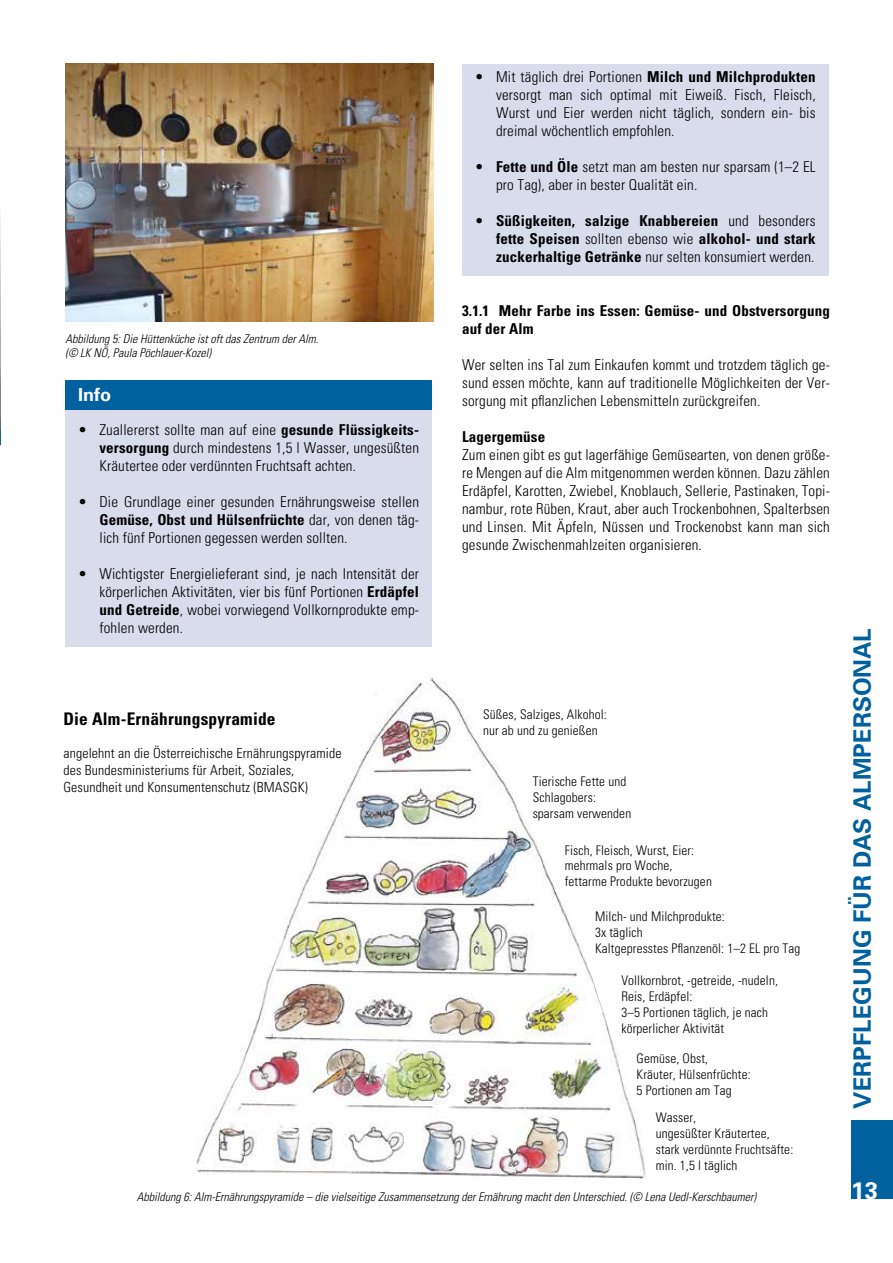
<style>
.page{position:relative;width:893px;height:1263px;background:#fff}
.page>*{position:absolute;margin:0;border:0;box-sizing:border-box;transform-origin:0 0}
.t1{font:700 24px "Univers";color:#00619e}
.t2{font:700 24px "Univers";color:#fff}
.t3{font:700 18px "Univers";color:#fff}
.t4{font:700 condensed 17.4px "Univers";letter-spacing:.01em;color:#000}
.t5{font:300 condensed 15px/18px "Univers";letter-spacing:.01em;color:#000;text-align:justify}
.t6{font:700 condensed 15px/18px "Univers";letter-spacing:.01em;color:#000;text-align:justify}
.t7{font:300 condensed 13.95px/16.6px "Univers";letter-spacing:.01em;color:#000}
.t8{font:300 condensed 13.2px/15.9px "Univers";letter-spacing:.01em;color:#000}
.t9{font:italic 300 condensed 12px/14.4px "Univers";color:#000}
.s1{font-weight:700}
.s2{font-weight:300}
</style>
<div class="page">
<svg style="left:0;top:219px;width:1px;height:227px"></svg>
<div style="left:65px;top:381px;width:367px;height:29px;background:#00619e"></div>
<div style="left:65px;top:410px;width:367px;height:237px;background:#d8dceb"></div>
<div style="left:462px;top:64px;width:366px;height:212px;background:#d8dceb"></div>
<div style="left:851px;top:1120px;width:42px;height:79px;background:#00619e"></div>
<img style="left:65px;top:63px;width:368px;height:258px">
<img style="left:196px;top:677px;width:450px;height:502px">
<p class="t9" style="left:65px;top:332px;width:255px">Abbildung 5: Die Hüttenküche ist oft das Zentrum der Alm. (© LK NÖ, Paula Pöchlauer-Kozel)</p>
<p class="t3" style="left:78px;top:388px;width:34px">Info</p>
<p class="t5" style="left:99px;top:420px;width:321px;text-indent:-21px">• Zuallererst sollte man auf eine <span class="s1">gesunde Flüssigkeits&shy;versorgung</span> durch mindestens 1,5 l Wasser, ungesüßten Kräutertee oder verdünnten Fruchtsaft achten.</p>
<p class="t5" style="left:100px;top:492px;width:321px;text-indent:-21px">• Die Grundlage einer gesunden Ernährungsweise stellen <span class="s1">Gemüse, Obst und Hülsenfrüchte</span> dar, von denen täg&shy;lich fünf Portionen gegessen werden sollten.</p>
<p class="t5" style="left:100px;top:564px;width:321px;text-indent:-21px">• Wichtigster Energielieferant sind, je nach Intensität der körperlichen Aktivitäten, vier bis fünf Portionen <span class="s1">Erdäpfel und Getreide</span>, wobei vorwiegend Vollkornprodukte emp&shy;fohlen werden.</p>
<p class="t4" style="left:63px;top:712px;width:214px">Die Alm-Ernährungspyramide</p>
<p class="t7" style="left:63px;top:746px;width:280px">angelehnt an die Österreichische Ernährungspyramide des Bundesministeriums für Arbeit, Soziales,<br>Gesundheit und Konsumentenschutz (BMASGK)</p>
<p class="t5" style="left:496px;top:67px;width:321px;text-indent:-21px">• Mit täglich drei Portionen <span class="s1">Milch und Milchprodukten </span>versorgt man sich optimal mit Eiweiß. Fisch, Fleisch, Wurst und Eier werden nicht täglich, sondern ein- bis dreimal wöchentlich empfohlen.</p>
<p class="t5" style="left:496px;top:157px;width:321px;text-indent:-21px">• <span class="s1">Fette und Öle</span> setzt man am besten nur sparsam (1–2 EL pro Tag), aber in bester Qualität ein.</p>
<p class="t6" style="left:496px;top:211px;width:321px;text-indent:-21px"><span class="s2">•</span> Süßigkeiten, salzige Knabbereien <span class="s2">und besonders </span>fette Speisen <span class="s2">sollten ebenso wie</span> alkohol- und stark zuckerhaltige Getränke <span class="s2">nur selten konsumiert werden.</span></p>
<p class="t6" style="left:462px;top:301px;width:369px">3.1.1 Mehr Farbe ins Essen: Gemüse- und Obstversorgung auf der Alm</p>
<p class="t5" style="left:462px;top:357px;width:369px">Wer selten ins Tal zum Einkaufen kommt und trotzdem täglich ge&shy;sund essen möchte, kann auf traditionelle Möglichkeiten der Ver&shy;sorgung mit pflanzlichen Lebensmitteln zurückgreifen.</p>
<p class="t6" style="left:462px;top:429px;width:85px">Lagergemüse</p>
<p class="t5" style="left:462px;top:447px;width:369px">Zum einen gibt es gut lagerfähige Gemüsearten, von denen größe&shy;re Mengen auf die Alm mitgenommen werden können. Dazu zählen Erdäpfel, Karotten, Zwiebel, Knoblauch, Sellerie, Pastinaken, Topi&shy;nambur, rote Rüben, Kraut, aber auch Trockenbohnen, Spalterbsen und Linsen. Mit Äpfeln, Nüssen und Trockenobst kann man sich gesunde Zwischenmahlzeiten organisieren.</p>
<p class="t8" style="left:483px;top:707px;width:125px">Süßes, Salziges, Alkohol: nur ab und zu genießen</p>
<p class="t8" style="left:533px;top:775px;width:100px">Tierische Fette und<br>Schlagobers: sparsam verwenden</p>
<p class="t8" style="left:565px;top:843px;width:149px">Fisch, Fleisch, Wurst, Eier: mehrmals pro Woche, fettarme Produkte bevorzugen</p>
<p class="t8" style="left:595px;top:909px;width:207px">Milch- und Milchprodukte:<br>3x täglich<br>Kaltgepresstes Pflanzenöl: 1–2 EL pro Tag</p>
<p class="t8" style="left:621px;top:973px;width:158px">Vollkornbrot, -getreide, -nudeln,<br>Reis, Erdäpfel:<br>3–5 Portionen täglich, je nach körperlicher Aktivität</p>
<p class="t8" style="left:637px;top:1051px;width:116px">Gemüse, Obst,<br>Kräuter, Hülsenfrüchte:<br>5 Portionen am Tag</p>
<p class="t8" style="left:656px;top:1111px;width:139px">Wasser,<br>ungesüßter Kräutertee, stark verdünnte Fruchtsäfte: min. 1,5 l täglich</p>
<p class="t9" style="left:137px;top:1190px;width:621px">Abbildung 6: Alm-Ernährungspyramide – die vielseitige Zusammensetzung der Ernährung macht den Unterschied. (© Lena Uedl-Kerschbaumer)</p>
<h1 class="t1" style="left:853px;top:1108px;width:482px;rotate:-90deg">VERPFLEGUNG FÜR DAS ALMPERSONAL</h1>
<h1 class="t2" style="left:851px;top:1181px;width:28px">13</h1>
</div>
